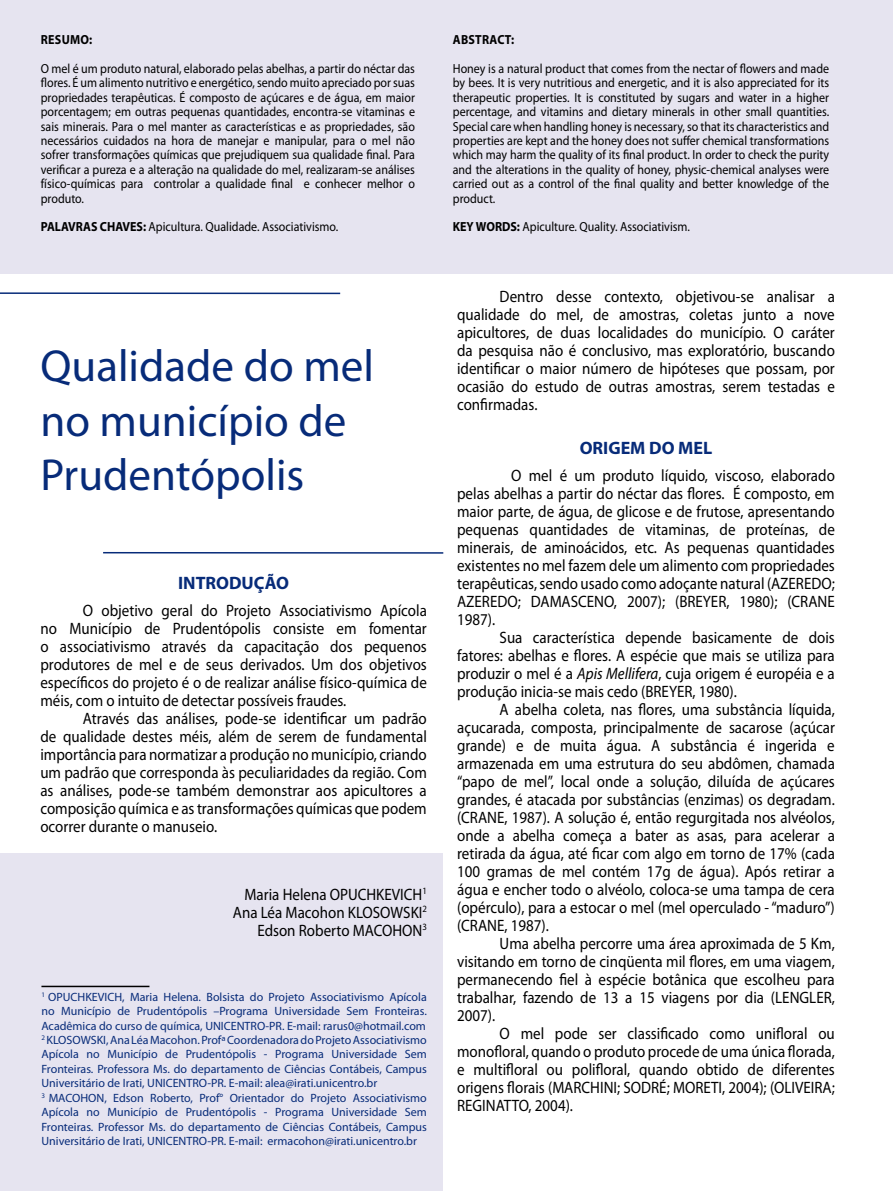
<style>
.page{position:relative;width:893px;height:1191px;background:#fff}
.page>*{position:absolute;margin:0;border:0;box-sizing:border-box;transform-origin:0 0}
.t1{font:45px/54px "Myriad Pro";color:#072b79}
.t2{font:700 18px "Myriad Pro";color:#072b79}
.t3{font:16.5px/18px "Myriad Pro";color:#000;text-align:justify;scale:.91 1}
.t4{font:13.2px/14.4px "Myriad Pro";color:#000;text-align:justify;scale:.91 1}
.t5{font:700 13.2px "Myriad Pro";letter-spacing:.02em;color:#000;scale:.91 1}
.t6{font:12px/14.4px "Myriad Pro";color:#072b79}
.s1{font-weight:700}
.s2{font-style:italic}
</style>
<div class="page">
<div style="left:0;top:854px;width:442px;height:337px;background:#e6e4f0"></div>
<div style="left:0;top:0;width:893px;height:274px;background:#e6e4f0"></div>
<hr style="left:41px;top:985px;width:108px;height:2px;background:#000">
<hr style="left:103px;top:552px;width:340px;height:1px;background:#072b79">
<hr style="left:0;top:292px;width:340px;height:2px;background:#072b79">
<p class="t5" style="left:41px;top:31px;width:58px">RESUMO:</p>
<p class="t4" style="left:41px;top:61px;width:413px">O mel é um produto natural, elaborado pelas abelhas, a partir do néctar das flores. É um alimento nutritivo e energético, sendo muito apreciado por suas propriedades terapêuticas. É composto de açúcares e de água, em maior porcentagem; em outras pequenas quantidades, encontra-se vitaminas e sais minerais. Para o mel manter as características e as propriedades, são necessários cuidados na hora de manejar e manipular, para o mel não sofrer transformações químicas que prejudiquem sua qualidade final. Para verificar a pureza e a alteração na qualidade do mel, realizaram-se análises físico-químicas para controlar a qualidade final e conhecer melhor o produto.</p>
<p class="t4" style="left:41px;top:219px;width:328px"><span class="s1">PALAVRAS CHAVES:</span> Apicultura. Qualidade. Associativismo.</p>
<h1 class="t1" style="left:40px;top:339px;width:335px">Qualidade do mel no município de<br>Prudentópolis</h1>
<p class="t2" style="left:178px;top:571px;width:111px">INTRODUÇÃO</p>
<p class="t3" style="left:40px;top:601px;width:426px;text-indent:43px">O objetivo geral do Projeto Associativismo Apícola no Município de Prudentópolis consiste em fomentar o associativismo através da capacitação dos pequenos produtores de mel e de seus derivados. Um dos objetivos específicos do projeto é o de realizar análise físico-química de méis, com o intuito de detectar possíveis fraudes.</p>
<p class="t3" style="left:40px;top:709px;width:426px;text-indent:43px">Através das análises, pode-se identificar um padrão de qualidade destes méis, além de serem de fundamental importância para normatizar a produção no município, criando um padrão que corresponda às peculiaridades da região. Com as análises, pode-se também demonstrar aos apicultores a composição química e as transformações químicas que podem ocorrer durante o manuseio.</p>
<p class="t3" style="left:233px;top:885px;width:215px;text-align:right">Maria Helena OPUCHKEVICH<sup>1<br></sup>Ana Léa Macohon KLOSOWSKI<sup>2<br></sup>Edson Roberto MACOHON<sup>3</sup></p>
<p class="t6" style="left:41px;top:989px;width:387px"><sup>1</sup> OPUCHKEVICH, Maria Helena. Bolsista do Projeto Associativismo Apícola no Município de Prudentópolis –Programa Universidade Sem Fronteiras.<br>Acadêmica do curso de química, UNICENTRO-PR. E-mail: rarus0@hotmail.com <sup>2</sup> KLOSOWSKI, Ana Léa Macohon. Profª Coordenadora do Projeto Associativismo Apícola no Município de Prudentópolis - Programa Universidade Sem Fronteiras. Professora Ms. do departamento de Ciências Contábeis, Campus Universitário de Irati, UNICENTRO-PR. E-mail: alea@irati.unicentro.br<br><sup>3</sup> MACOHON, Edson Roberto, Prof° Orientador do Projeto Associativismo Apícola no Município de Prudentópolis - Programa Universidade Sem Fronteiras. Professor Ms. do departamento de Ciências Contábeis, Campus Universitário de Irati, UNICENTRO-PR. E-mail: ermacohon@irati.unicentro.br</p>
<p class="t5" style="left:453px;top:31px;width:69px">ABSTRACT:</p>
<p class="t4" style="left:453px;top:61px;width:415px">Honey is a natural product that comes from the nectar of flowers and made by bees. It is very nutritious and energetic, and it is also appreciated for its therapeutic properties. It is constituted by sugars and water in a higher percentage, and vitamins and dietary minerals in other small quantities.<br>Special care when handling honey is necessary, so that its characteristics and properties are kept and the honey does not suffer chemical transformations which may harm the quality of its final product. In order to check the purity and the alterations in the quality of honey, physic-chemical analyses were carried out as a control of the final quality and better knowledge of the product.</p>
<p class="t4" style="left:453px;top:219px;width:262px"><span class="s1">KEY WORDS:</span> Apiculture. Quality. Associativism.</p>
<p class="t3" style="left:457px;top:287px;width:417px;text-indent:43px">Dentro desse contexto, objetivou-se analisar a qualidade do mel, de amostras, coletas junto a nove apicultores, de duas localidades do município. O caráter da pesquisa não é conclusivo, mas exploratório, buscando identificar o maior número de hipóteses que possam, por ocasião do estudo de outras amostras, serem testadas e confirmadas.</p>
<p class="t2" style="left:580px;top:436px;width:134px">ORIGEM DO MEL</p>
<p class="t3" style="left:457px;top:466px;width:417px;text-indent:54px">O mel é um produto líquido, viscoso, elaborado pelas abelhas a partir do néctar das flores. É composto, em maior parte, de água, de glicose e de frutose, apresentando pequenas quantidades de vitaminas, de proteínas, de minerais, de aminoácidos, etc. As pequenas quantidades existentes no mel fazem dele um alimento com propriedades terapêuticas, sendo usado como adoçante natural (AZEREDO; AZEREDO; DAMASCENO, 2007); (BREYER, 1980); (CRANE 1987).</p>
<p class="t3" style="left:457px;top:628px;width:417px;text-indent:43px">Sua característica depende basicamente de dois fatores: abelhas e flores. A espécie que mais se utiliza para produzir o mel é a <span class="s2">Apis Mellifera</span>, cuja origem é européia e a produção inicia-se mais cedo (BREYER, 1980).</p>
<p class="t3" style="left:457px;top:700px;width:417px;text-indent:43px">A abelha coleta, nas flores, uma substância líquida, açucarada, composta, principalmente de sacarose (açúcar grande) e de muita água. A substância é ingerida e armazenada em uma estrutura do seu abdômen, chamada “papo de mel”, local onde a solução, diluída de açúcares grandes, é atacada por substâncias (enzimas) os degradam. (CRANE, 1987). A solução é, então regurgitada nos alvéolos, onde a abelha começa a bater as asas, para acelerar a retirada da água, até ficar com algo em torno de 17% (cada 100 gramas de mel contém 17g de água). Após retirar a água e encher todo o alvéolo, coloca-se uma tampa de cera (opérculo), para a estocar o mel (mel operculado - “maduro”) (CRANE, 1987).</p>
<p class="t3" style="left:457px;top:934px;width:417px;text-indent:43px">Uma abelha percorre uma área aproximada de 5 Km, visitando em torno de cinqüenta mil flores, em uma viagem, permanecendo fiel à espécie botânica que escolheu para trabalhar, fazendo de 13 a 15 viagens por dia (LENGLER, 2007).</p>
<p class="t3" style="left:457px;top:1024px;width:417px;text-indent:43px">O mel pode ser classificado como unifloral ou monofloral, quando o produto procede de uma única florada, e multifloral ou polifloral, quando obtido de diferentes origens florais (MARCHINI; SODRÉ; MORETI, 2004); (OLIVEIRA; REGINATTO, 2004).</p>
</div>
